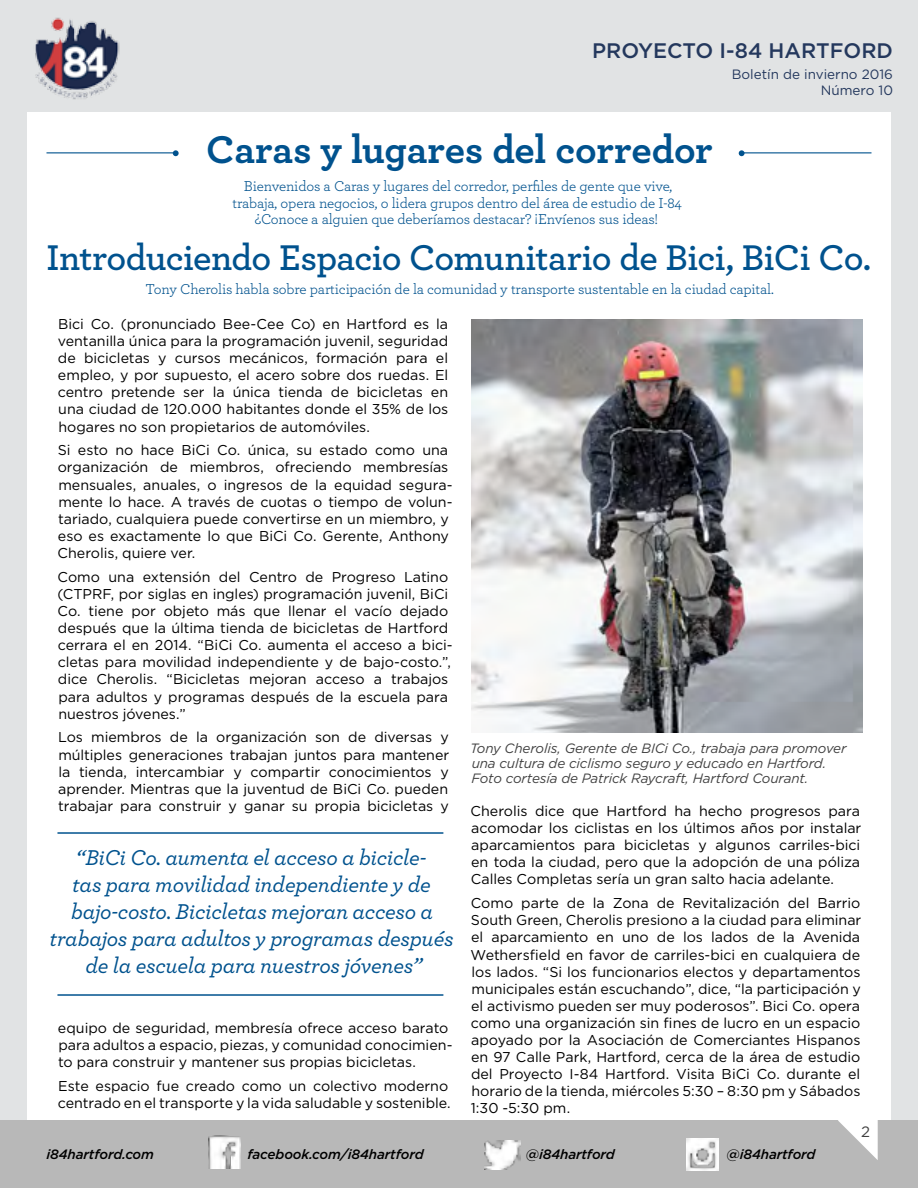
<style>
.page{position:relative;width:918px;height:1188px;background:#e1e3e4}
.page>*{position:absolute;margin:0;border:0;box-sizing:border-box;transform-origin:0 0}
.Faces___Places_Heade{font:700 40.5px "Archer";letter-spacing:-.01em;color:#00528e}
.Header_2a{font:600 37.5px "Archer";letter-spacing:-.02em;color:#00528e}
.Pull_Quote_-_blue{font:italic 500 22.5px/27px "Archer";letter-spacing:-.015em;color:#00528e;text-align:center}
.t1{font:500 21px "Gotham";color:#24385d}
.Faces___Places_Sub-h{font:15px/16.5px "Archer";letter-spacing:-.01em;color:#00528e;text-align:center}
.t2{font:15px "Gotham";color:#414141}
.Body{font:14.25px/17.1px "Gotham";color:#000;text-align:justify}
.Caption_-_grey{font:italic 13.5px/15px "Gotham";letter-spacing:-.01em;color:#414141}
.Web_Invite{font:italic 500 13.5px "Gotham";letter-spacing:-.01em;color:#000}
.t3{font:13.5px/16.2px "Gotham";color:#24385d;text-align:right}
</style>
<div class="page">
<div style="left:27px;top:112px;width:864px;height:1008px;background:#fff"></div>
<div style="left:0;top:1120px;width:918px;height:68px;background:#b8b8b8"></div>
<svg style="left:838px;top:1120px;width:40px;height:40px"></svg>
<hr style="left:46px;top:152px;width:131px;height:1px;background:#00528e">
<hr style="left:741px;top:152px;width:131px;height:1px;background:#00528e">
<svg style="left:173px;top:150px;width:6px;height:6px"></svg>
<svg style="left:739px;top:150px;width:6px;height:6px"></svg>
<img style="left:35px;top:17px;width:85px;height:83px">
<hr style="left:57px;top:832px;width:386px;height:2px;background:#00528e">
<hr style="left:57px;top:994px;width:386px;height:2px;background:#00528e">
<img style="left:471px;top:319px;width:391px;height:413px">
<img style="left:208px;top:1136px;width:33px;height:32px">
<img style="left:485px;top:1141px;width:35px;height:28px">
<img style="left:687px;top:1139px;width:32px;height:32px">
<h3 class="t1" style="left:592px;top:37px;width:302px">PROYECTO I-84 HARTFORD</h3>
<p class="t3" style="left:732px;top:66px;width:163px">Boletín de invierno 2016<br>Número 10</p>
<p class="Faces___Places_Heade" style="left:206px;top:117px;width:508px">Caras y lugares del corredor</p>
<p class="Faces___Places_Sub-h" style="left:232px;top:177px;width:451px">Bienvenidos a Caras y lugares del corredor, perfiles de gente que vive, trabaja, opera negocios, o lidera grupos dentro del área de estudio de I-84 ¿Conoce a alguien que deberíamos destacar? ¡Envíenos sus ideas!</p>
<h2 class="Header_2a" style="left:46px;top:229px;width:827px">Introduciendo Espacio Comunitario de Bici, BiCi Co.</h2>
<p class="Faces___Places_Sub-h" style="left:145px;top:280px;width:630px">Tony Cherolis habla sobre participación de la comunidad y transporte sustentable en la ciudad capital.</p>
<p class="Body" style="left:58px;top:315px;width:392px">Bici Co. (pronunciado Bee-Cee Co) en Hartford es la ventanilla única para la programación juvenil, seguridad de bicicletas y cursos mecánicos, formación para el empleo, y por supuesto, el acero sobre dos ruedas. El centro pretende ser la única tienda de bicicletas en una ciudad de 120.000 habitantes donde el 35% de los hogares no son propietarios de automóviles.</p>
<p class="Body" style="left:58px;top:441px;width:396px;text-align:left">Si esto no hace BiCi Co. única, su estado como una organización de miembros, ofreciendo membresías mensuales, anuales, o ingresos de la equidad segura&shy;mente lo hace. A través de cuotas o tiempo de volun&shy;tariado, cualquiera puede convertirse en un miembro, y eso es exactamente lo que BiCi Co. Gerente, Anthony Cherolis, quiere ver.</p>
<p class="Body" style="left:57px;top:568px;width:397px;text-align:left">Como una extensión del Centro de Progreso Latino (CTPRF, por siglas en ingles) programación juvenil, BiCi Co. tiene por objeto más que llenar el vacío dejado después que la última tienda de bicicletas de Hartford cerrara el en 2014. “BiCi Co. aumenta el acceso a bici&shy;cletas para movilidad independiente y de bajo-costo.”, dice Cherolis. “Bicicletas mejoran acceso a trabajos para adultos y programas después de la escuela para nuestros jóvenes.”</p>
<p class="Body" style="left:58px;top:729px;width:393px">Los miembros de la organización son de diversas y múltiples generaciones trabajan juntos para mantener la tienda, intercambiar y compartir conocimientos y aprender. Mientras que la juventud de BiCi Co. pueden trabajar para construir y ganar su propia bicicletas y</p>
<p class="Caption_-_grey" style="left:470px;top:741px;width:378px">Tony Cherolis, Gerente de BICi Co., trabaja para promover una cultura de ciclismo seguro y educado en Hartford.<br>Foto cortesía de Patrick Raycraft, Hartford Courant.</p>
<p class="Body" style="left:471px;top:802px;width:392px">Cherolis dice que Hartford ha hecho progresos para acomodar los ciclistas en los últimos años por instalar aparcamientos para bicicletas y algunos carriles-bici en toda la ciudad, pero que la adopción de una póliza Calles Completas sería un gran salto hacia adelante.</p>
<p class="Body" style="left:471px;top:894px;width:392px">Como parte de la Zona de Revitalización del Barrio South Green, Cherolis presiono a la ciudad para eliminar el aparcamiento en uno de los lados de la Avenida Wethersfield en favor de carriles-bici en cualquiera de los lados. “Si los funcionarios electos y departamentos municipales están escuchando”, dice, “la participación y el activismo pueden ser muy poderosos”. Bici Co. opera como una organización sin fines de lucro en un espacio apoyado por la Asociación de Comerciantes Hispanos en 97 Calle Park, Hartford, cerca de la área de estudio del Proyecto I-84 Hartford. Visita BiCi Co. durante el horario de la tienda, miércoles 5:30 – 8:30 pm y Sábados 1:30 -5:30 pm.</p>
<p class="Pull_Quote_-_blue" style="left:49px;top:843px;width:406px">“BiCi Co. aumenta el acceso a bicicle-<br>tas para movilidad independiente y de bajo-costo. Bicicletas mejoran acceso a trabajos para adultos y programas después de la escuela para nuestros jóvenes”</p>
<p class="Body" style="left:58px;top:1019px;width:396px;text-align:left">equipo de seguridad, membresía ofrece acceso barato para adultos a espacio, piezas, y comunidad conocimien&shy;to para construir y mantener sus propias bicicletas.</p>
<p class="Body" style="left:58px;top:1077px;width:395px">Este espacio fue creado como un colectivo moderno centrado en el transporte y la vida saludable y sostenible.</p>
<p class="Web_Invite" style="left:46px;top:1145px;width:109px">i84hartford.com</p>
<p class="Web_Invite" style="left:248px;top:1145px;width:178px">facebook.com/i84hartford</p>
<p class="Web_Invite" style="left:526px;top:1145px;width:91px">@i84hartford</p>
<p class="Web_Invite" style="left:727px;top:1145px;width:91px">@i84hartford</p>
<p class="t2" style="left:861px;top:1122px;width:10px">2</p>
</div>
